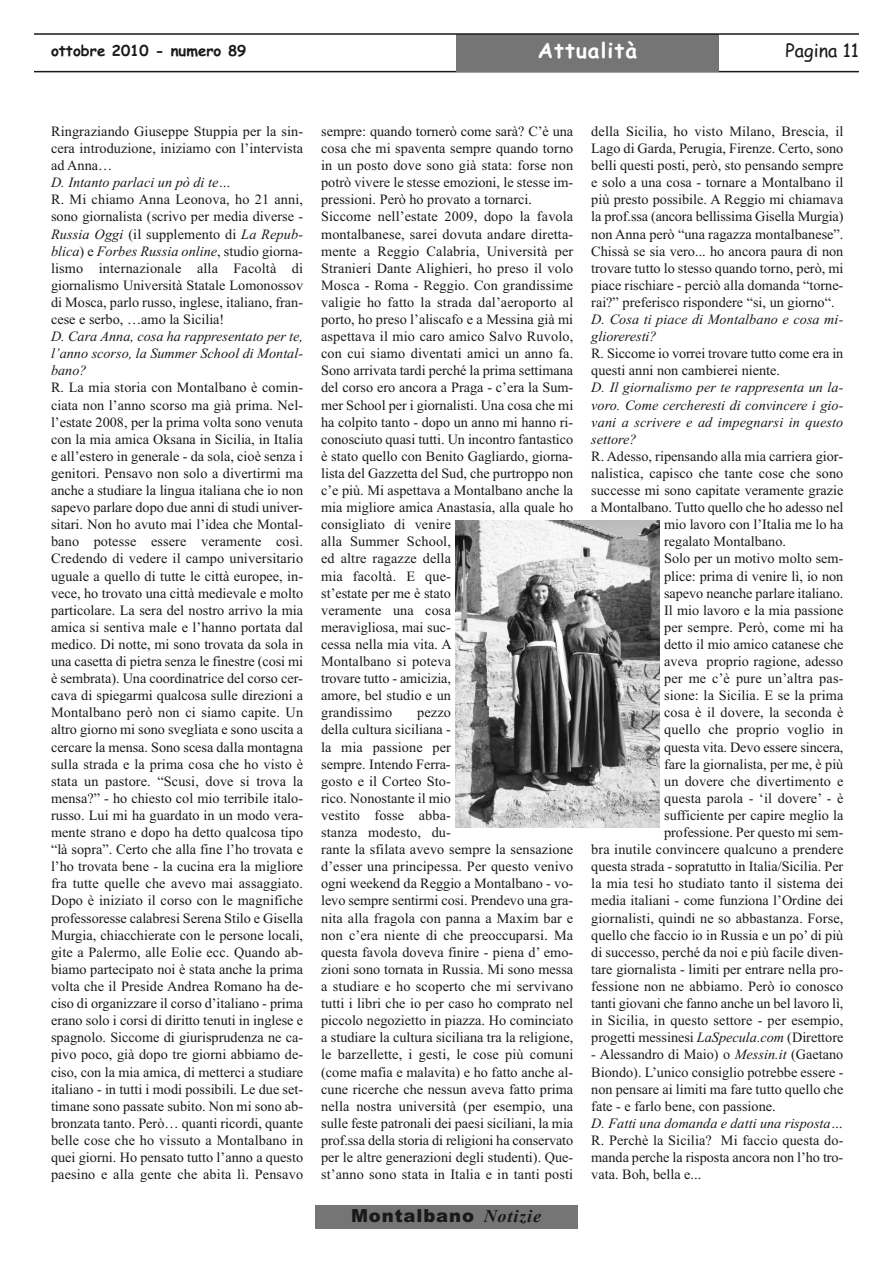
<style>
.page{position:relative;width:893px;height:1263px;background:#fff}
.page>*{position:absolute;margin:0;border:0;box-sizing:border-box;transform-origin:0 0}
.t1{font:700 21px "Comic Sans MS";letter-spacing:.05em;color:#fff}
.t2{font:900 18px "Arial";letter-spacing:.05em;color:#191919}
.t3{font:18px "Comic Sans MS";color:#191919}
.t4{font:700 15px "Comic Sans MS";color:#191919}
.t5{font:14.25px/17.1px "Times New Roman";color:#191919;text-align:justify}
.t6{font:italic 14.25px/17.1px "Times New Roman";color:#191919;text-align:justify}
.s1{font-style:italic}
.s2{font-family:"Times New Roman";font-weight:700;font-style:italic}
</style>
<div class="page">
<hr style="left:34px;top:71px;width:825px;height:1px;background:#191919">
<div style="left:456px;top:34px;width:262px;height:38px;background:#757575"></div>
<hr style="left:34px;top:33px;width:825px;height:2px;background:#191919">
<div style="left:315px;top:1206px;width:262px;height:23px;background:#757575"></div>
<img style="left:456px;top:520px;width:204px;height:308px">
<p class="t4" style="left:51px;top:42px;width:197px">ottobre 2010 - numero 89</p>
<h1 class="t1" style="left:538px;top:39px;width:101px">Attualità</h1>
<p class="t3" style="left:785px;top:40px;width:75px">Pagina 11</p>
<p class="t5" style="left:51px;top:122px;width:254px">Ringraziando Giuseppe Stuppia per la sin&shy;cera introduzione, iniziamo con l’intervista ad Anna…</p>
<p class="t6" style="left:51px;top:174px;width:182px">D. Intanto parlaci un pò di te…</p>
<p class="t5" style="left:51px;top:191px;width:254px">R. Mi chiamo Anna Leonova, ho 21 anni, sono giornalista (scrivo per media diverse - <span class="s1">Russia Oggi</span> (il supplemento di <span class="s1">La Repub&shy;blica</span>) e <span class="s1">Forbes Russia online</span>, studio giorna&shy;lismo internazionale alla Facoltà di giornalismo Università Statale Lomonossov di Mosca, parlo russo, inglese, italiano, fran&shy;cese e serbo, …amo la Sicilia!</p>
<p class="t6" style="left:51px;top:328px;width:254px">D. Cara Anna, cosa ha rappresentato per te, l’anno scorso, la Summer School di Montal&shy;bano?</p>
<p class="t5" style="left:51px;top:379px;width:254px">R. La mia storia con Montalbano è comin&shy;ciata non l’anno scorso ma già prima. Nel&shy;l’estate 2008, per la prima volta sono venuta con la mia amica Oksana in Sicilia, in Italia e all’estero in generale - da sola, cioè senza i genitori. Pensavo non solo a divertirmi ma anche a studiare la lingua italiana che io non sapevo parlare dopo due anni di studi univer&shy;sitari. Non ho avuto mai l’idea che Montal&shy;bano potesse essere veramente così.<br>Credendo di vedere il campo universitario uguale a quello di tutte le città europee, in&shy;vece, ho trovato una città medievale e molto particolare. La sera del nostro arrivo la mia amica si sentiva male e l’hanno portata dal medico. Di notte, mi sono trovata da sola in una casetta di pietra senza le finestre (cosi mi è sembrata). Una coordinatrice del corso cer&shy;cava di spiegarmi qualcosa sulle direzioni a Montalbano però non ci siamo capite. Un altro giorno mi sono svegliata e sono uscita a cercare la mensa. Sono scesa dalla montagna sulla strada e la prima cosa che ho visto è stata un pastore. “Scusi, dove si trova la mensa?” - ho chiesto col mio terribile italo&shy;russo. Lui mi ha guardato in un modo vera&shy;mente strano e dopo ha detto qualcosa tipo “là sopra”. Certo che alla fine l’ho trovata e l’ho trovata bene - la cucina era la migliore fra tutte quelle che avevo mai assaggiato.<br>Dopo è iniziato il corso con le magnifiche professoresse calabresi Serena Stilo e Gisella Murgia, chiacchierate con le persone locali, gite a Palermo, alle Eolie ecc. Quando ab&shy;biamo partecipato noi è stata anche la prima volta che il Preside Andrea Romano ha de&shy;ciso di organizzare il corso d’italiano - prima erano solo i corsi di diritto tenuti in inglese e spagnolo. Siccome di giurisprudenza ne ca&shy;pivo poco, già dopo tre giorni abbiamo de&shy;ciso, con la mia amica, di metterci a studiare italiano - in tutti i modi possibili. Le due set&shy;timane sono passate subito. Non mi sono ab&shy;bronzata tanto. Però… quanti ricordi, quante belle cose che ho vissuto a Montalbano in quei giorni. Ho pensato tutto l’anno a questo paesino e alla gente che abita lì. Pensavo</p>
<p class="t5" style="left:321px;top:122px;width:254px;text-align:left">sempre: quando tornerò come sarà? C’è una cosa che mi spaventa sempre quando torno in un posto dove sono già stata: forse non potrò vivere le stesse emozioni, le stesse im&shy;pressioni. Però ho provato a tornarci.<br>Siccome nell’estate 2009, dopo la favola montalbanese, sarei dovuta andare diretta&shy;mente a Reggio Calabria, Università per Stranieri Dante Alighieri, ho preso il volo Mosca - Roma - Reggio. Con grandissime valigie ho fatto la strada dal’aeroporto al porto, ho preso l’aliscafo e a Messina già mi aspettava il mio caro amico Salvo Ruvolo, con cui siamo diventati amici un anno fa.<br>Sono arrivata tardi perché la prima settimana del corso ero ancora a Praga - c’era la Sum&shy;mer School per i giornalisti. Una cosa che mi ha colpito tanto - dopo un anno mi hanno ri&shy;conosciuto quasi tutti. Un incontro fantastico è stato quello con Benito Gagliardo, giorna&shy;lista del Gazzetta del Sud, che purtroppo non c’e più. Mi aspettava a Montalbano anche la mia migliore amica Anastasia, alla quale ho consigliato di venire<br>alla Summer School,<br>ed altre ragazze della<br>mia facoltà. E que-<br>st’estate per me è stato<br>veramente una cosa<br>meravigliosa, mai suc-<br>cessa nella mia vita. A<br>Montalbano si poteva<br>trovare tutto - amicizia,<br>amore, bel studio e un<br>grandissimo</p>
<p class="t5" style="left:321px;top:704px;width:254px;text-align:left;text-indent:96px">pezzo<br>della cultura siciliana -<br>la mia passione per<br>sempre. Intendo Ferra-<br>gosto e il Corteo Sto-<br>rico. Nonostante il mio<br>vestito fosse abba-<br>stanza modesto, du-<br>rante la sfilata avevo sempre la sensazione d’esser una principessa. Per questo venivo ogni weekend da Reggio a Montalbano - vo&shy;levo sempre sentirmi cosi. Prendevo una gra&shy;nita alla fragola con panna a Maxim bar e non c’era niente di che preoccuparsi. Ma questa favola doveva finire - piena d’ emo&shy;zioni sono tornata in Russia. Mi sono messa a studiare e ho scoperto che mi servivano tutti i libri che io per caso ho comprato nel piccolo negozietto in piazza. Ho cominciato a studiare la cultura siciliana tra la religione, le barzellette, i gesti, le cose più comuni (come mafia e malavita) e ho fatto anche al&shy;cune ricerche che nessun aveva fatto prima nella nostra università (per esempio, una sulle feste patronali dei paesi siciliani, la mia prof.ssa della storia di religioni ha conservato per le altre generazioni degli studenti). Que&shy;st’anno sono stata in Italia e in tanti posti</p>
<p class="t2" style="left:351px;top:1205px;width:192px">Montalbano <span class="s2">Notizie</span></p>
<p class="t5" style="left:591px;top:122px;width:254px">della Sicilia, ho visto Milano, Brescia, il Lago di Garda, Perugia, Firenze. Certo, sono belli questi posti, però, sto pensando sempre e solo a una cosa - tornare a Montalbano il più presto possibile. A Reggio mi chiamava la prof.ssa (ancora bellissima Gisella Murgia) non Anna però “una ragazza montalbanese”.<br>Chissà se sia vero... ho ancora paura di non trovare tutto lo stesso quando torno, però, mi piace rischiare - perciò alla domanda “torne&shy;rai?” preferisco rispondere “si, un giorno“.</p>
<p class="t6" style="left:591px;top:311px;width:254px">D. Cosa ti piace di Montalbano e cosa mi&shy;glioreresti?</p>
<p class="t5" style="left:591px;top:345px;width:254px">R. Siccome io vorrei trovare tutto come era in questi anni non cambierei niente.</p>
<p class="t6" style="left:591px;top:379px;width:254px">D. Il giornalismo per te rappresenta un la&shy;voro. Come cercheresti di convincere i gio&shy;vani a scrivere e ad impegnarsi in questo settore?</p>
<p class="t5" style="left:591px;top:447px;width:253px">R. Adesso, ripensando alla mia carriera gior-</p>
<p class="t5" style="left:591px;top:464px;width:254px">nalistica, capisco che tante cose che sono</p>
<p class="t5" style="left:591px;top:482px;width:254px">successe mi sono capitate veramente grazie</p>
<p class="t5" style="left:591px;top:499px;width:254px">a Montalbano. Tutto quello che ho adesso nel</p>
<p class="t5" style="left:664px;top:516px;width:181px">mio lavoro con l’Italia me lo ha</p>
<p class="t5" style="left:664px;top:533px;width:123px">regalato Montalbano.</p>
<p class="t5" style="left:664px;top:550px;width:181px">Solo per un motivo molto sem-</p>
<p class="t5" style="left:664px;top:567px;width:181px">plice: prima di venire lì, io non</p>
<p class="t5" style="left:664px;top:584px;width:181px">sapevo neanche parlare italiano.</p>
<p class="t5" style="left:664px;top:601px;width:181px">Il mio lavoro e la mia passione</p>
<p class="t5" style="left:664px;top:618px;width:181px">per sempre. Però, come mi ha</p>
<p class="t5" style="left:664px;top:635px;width:181px">detto il mio amico catanese che</p>
<p class="t5" style="left:664px;top:653px;width:181px">aveva proprio ragione, adesso</p>
<p class="t5" style="left:664px;top:670px;width:181px">per me c’è pure un’altra pas-</p>
<p class="t5" style="left:664px;top:687px;width:181px">sione: la Sicilia. E se la prima</p>
<p class="t5" style="left:664px;top:704px;width:181px">cosa è il dovere, la seconda è</p>
<p class="t5" style="left:664px;top:721px;width:181px">quello che proprio voglio in</p>
<p class="t5" style="left:664px;top:738px;width:181px">questa vita. Devo essere sincera,</p>
<p class="t5" style="left:664px;top:755px;width:181px">fare la giornalista, per me, è più</p>
<p class="t5" style="left:664px;top:772px;width:181px">un dovere che divertimento e</p>
<p class="t5" style="left:664px;top:789px;width:181px">questa parola - ‘il dovere’ - è</p>
<p class="t5" style="left:664px;top:806px;width:181px">sufficiente per capire meglio la</p>
<p class="t5" style="left:664px;top:824px;width:181px">professione. Per questo mi sem-</p>
<p class="t5" style="left:591px;top:841px;width:254px">bra inutile convincere qualcuno a prendere</p>
<p class="t5" style="left:591px;top:858px;width:254px">questa strada - sopratutto in Italia/Sicilia. Per</p>
<p class="t5" style="left:591px;top:875px;width:254px">la mia tesi ho studiato tanto il sistema dei</p>
<p class="t5" style="left:591px;top:892px;width:254px">media italiani - come funziona l’Ordine dei</p>
<p class="t5" style="left:591px;top:909px;width:254px">giornalisti, quindi ne so abbastanza. Forse,</p>
<p class="t5" style="left:591px;top:926px;width:254px">quello che faccio io in Russia e un po’ di più</p>
<p class="t5" style="left:591px;top:943px;width:254px">di successo, perché da noi e più facile diven-</p>
<p class="t5" style="left:591px;top:960px;width:254px">tare giornalista - limiti per entrare nella pro-</p>
<p class="t5" style="left:591px;top:977px;width:254px">fessione non ne abbiamo. Però io conosco</p>
<p class="t5" style="left:591px;top:995px;width:254px">tanti giovani che fanno anche un bel lavoro lì,</p>
<p class="t5" style="left:591px;top:1012px;width:254px">in Sicilia, in questo settore - per esempio,</p>
<p class="t5" style="left:591px;top:1029px;width:254px">progetti messinesi <span class="s1">LaSpecula.com</span> (Direttore</p>
<p class="t5" style="left:591px;top:1046px;width:254px">- Alessandro di Maio) o <span class="s1">Messin.it</span> (Gaetano Biondo). L’unico consiglio potrebbe essere - non pensare ai limiti ma fare tutto quello che fate - e farlo bene, con passione.</p>
<p class="t6" style="left:591px;top:1114px;width:254px">D. Fatti una domanda e datti una risposta…</p>
<p class="t5" style="left:591px;top:1131px;width:254px">R. Perchè la Sicilia? Mi faccio questa do&shy;manda perche la risposta ancora non l’ho tro&shy;vata. Boh, bella e...</p>
</div>
